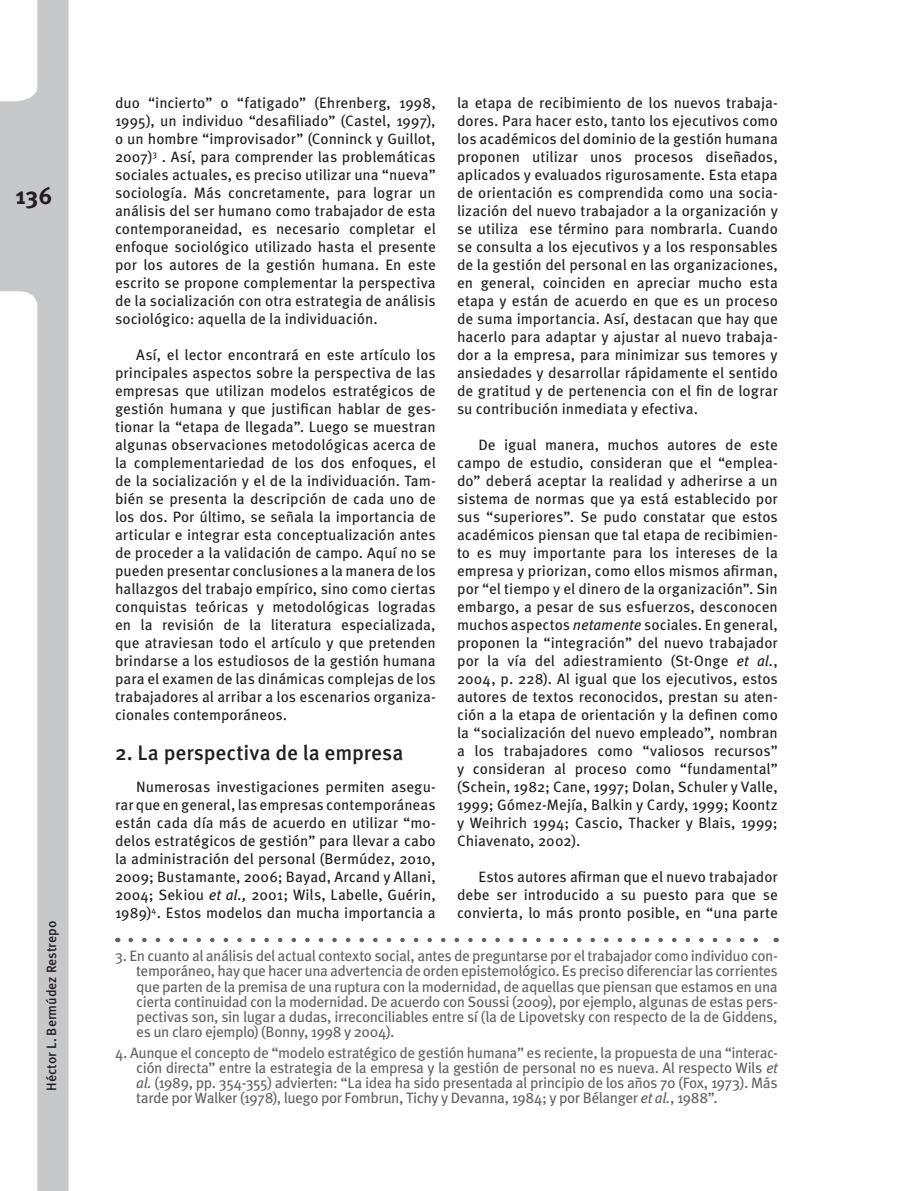
<style>
.page{position:relative;width:918px;height:1191px;background:#fff}
.page>*{position:absolute;margin:0;border:0;box-sizing:border-box;transform-origin:0 0}
.t1{font:700 24px "Meta Pro";color:#231f20}
.subtitulos{font:500 21px "Meta Pro";letter-spacing:-.005em;color:#231f20}
.cuerpo_d_etexto{font:15px/18px "Meta Pro";color:#231f20;text-align:justify}
.citas{font:15px/15px "Meta Pro";letter-spacing:-.03em;color:#636366;text-align:justify}
.t2{font:500 13.5px "Meta Pro";color:#231f20}
.s1{font-style:italic}
</style>
<div class="page">
<svg style="left:0;top:0;width:69px;height:1191px;fill:#c7c8ca"></svg>
<svg style="left:131px;top:937px;width:627px;height:5px"></svg>
<p class="t1" style="left:16px;top:180px;width:38px">136</p>
<p class="t2" style="left:43px;top:1090px;width:171px;rotate:-90deg">Héctor L. Bermúdez Restrepo</p>
<p class="cuerpo_d_etexto" style="left:115px;top:94px;width:322px">duo “incierto” o “fatigado” (Ehrenberg, 1998, 1995), un individuo “desafiliado” (Castel, 1997), o un hombre “improvisador” (Conninck y Guillot, 2007)<sup>3</sup> . Así, para comprender las problemáticas sociales actuales, es preciso utilizar una “nueva” sociología. Más concretamente, para lograr un análisis del ser humano como trabajador de esta contemporaneidad, es necesario completar el enfoque sociológico utilizado hasta el presente por los autores de la gestión humana. En este escrito se propone complementar la perspectiva de la socialización con otra estrategia de análisis sociológico: aquella de la individuación.</p>
<p class="cuerpo_d_etexto" style="left:115px;top:346px;width:322px;text-indent:21px">Así, el lector encontrará en este artículo los principales aspectos sobre la perspectiva de las empresas que utilizan modelos estratégicos de gestión humana y que justifican hablar de ges&shy;tionar la “etapa de llegada”. Luego se muestran algunas observaciones metodológicas acerca de la complementariedad de los dos enfoques, el de la socialización y el de la individuación. Tam&shy;bién se presenta la descripción de cada uno de los dos. Por último, se señala la importancia de articular e integrar esta conceptualización antes de proceder a la validación de campo. Aquí no se pueden presentar conclusiones a la manera de los hallazgos del trabajo empírico, sino como ciertas conquistas teóricas y metodológicas logradas en la revisión de la literatura especializada, que atraviesan todo el artículo y que pretenden brindarse a los estudiosos de la gestión humana para el examen de las dinámicas complejas de los trabajadores al arribar a los escenarios organiza&shy;cionales contemporáneos.</p>
<p class="subtitulos" style="left:115px;top:739px;width:290px">2. La perspectiva de la empresa</p>
<p class="cuerpo_d_etexto" style="left:115px;top:778px;width:322px;text-indent:21px">Numerosas investigaciones permiten asegu&shy;rar que en general, las empresas contemporáneas están cada día más de acuerdo en utilizar “mo&shy;delos estratégicos de gestión” para llevar a cabo la administración del personal (Bermúdez, 2010, 2009; Bustamante, 2006; Bayad, Arcand y Allani, 2004; Sekiou <span class="s1">et al.,</span> 2001; Wils, Labelle, Guérin, 1989)<sup>4</sup>. Estos modelos dan mucha importancia a</p>
<p class="cuerpo_d_etexto" style="left:457px;top:94px;width:322px">la etapa de recibimiento de los nuevos trabaja&shy;dores. Para hacer esto, tanto los ejecutivos como los académicos del dominio de la gestión humana proponen utilizar unos procesos diseñados, aplicados y evaluados rigurosamente. Esta etapa de orientación es comprendida como una socia&shy;lización del nuevo trabajador a la organización y se utiliza ese término para nombrarla. Cuando se consulta a los ejecutivos y a los responsables de la gestión del personal en las organizaciones, en general, coinciden en apreciar mucho esta etapa y están de acuerdo en que es un proceso de suma importancia. Así, destacan que hay que hacerlo para adaptar y ajustar al nuevo trabaja&shy;dor a la empresa, para minimizar sus temores y ansiedades y desarrollar rápidamente el sentido de gratitud y de pertenencia con el fin de lograr su contribución inmediata y efectiva.</p>
<p class="cuerpo_d_etexto" style="left:457px;top:436px;width:322px;text-indent:21px">De igual manera, muchos autores de este campo de estudio, consideran que el “emplea&shy;do” deberá aceptar la realidad y adherirse a un sistema de normas que ya está establecido por sus “superiores”. Se pudo constatar que estos académicos piensan que tal etapa de recibimien&shy;to es muy importante para los intereses de la empresa y priorizan, como ellos mismos afirman, por “el tiempo y el dinero de la organización”. Sin embargo, a pesar de sus esfuerzos, desconocen muchos aspectos <span class="s1">netamente</span> sociales. En general, proponen la “integración” del nuevo trabajador por la vía del adiestramiento (St-Onge <span class="s1">et al.</span>, 2004, p. 228). Al igual que los ejecutivos, estos autores de textos reconocidos, prestan su aten&shy;ción a la etapa de orientación y la definen como la “socialización del nuevo empleado”, nombran a los trabajadores como “valiosos recursos” y consideran al proceso como “fundamental” (Schein, 1982; Cane, 1997; Dolan, Schuler y Valle, 1999; Gómez-Mejía, Balkin y Cardy, 1999; Koontz y Weihrich 1994; Cascio, Thacker y Blais, 1999; Chiavenato, 2002).</p>
<p class="cuerpo_d_etexto" style="left:457px;top:868px;width:322px;text-indent:21px">Estos autores afirman que el nuevo trabajador debe ser introducido a su puesto para que se convierta, lo más pronto posible, en “una parte</p>
<p class="citas" style="left:136px;top:949px;width:643px;text-indent:-21px">3. En cuanto al análisis del actual contexto social, antes de preguntarse por el trabajador como individuo con&shy;temporáneo, hay que hacer una advertencia de orden epistemológico. Es preciso diferenciar las corrientes que parten de la premisa de una ruptura con la modernidad, de aquellas que piensan que estamos en una cierta continuidad con la modernidad. De acuerdo con Soussi (2009), por ejemplo, algunas de estas pers&shy;pectivas son, sin lugar a dudas, irreconciliables entre sí (la de Lipovetsky con respecto de la de Giddens, es un claro ejemplo) (Bonny, 1998 y 2004).</p>
<p class="citas" style="left:136px;top:1045px;width:643px;text-indent:-21px">4. Aunque el concepto de “modelo estratégico de gestión humana” es reciente, la propuesta de una “interac&shy;ción directa” entre la estrategia de la empresa y la gestión de personal no es nueva. Al respecto Wils <span class="s1">et al.</span> (1989, pp. 354-355) advierten: “La idea ha sido presentada al principio de los años 70 (Fox, 1973). Más tarde por Walker (1978), luego por Fombrun, Tichy y Devanna, 1984; y por Bélanger <span class="s1">et al.</span>, 1988”.</p>
</div>
